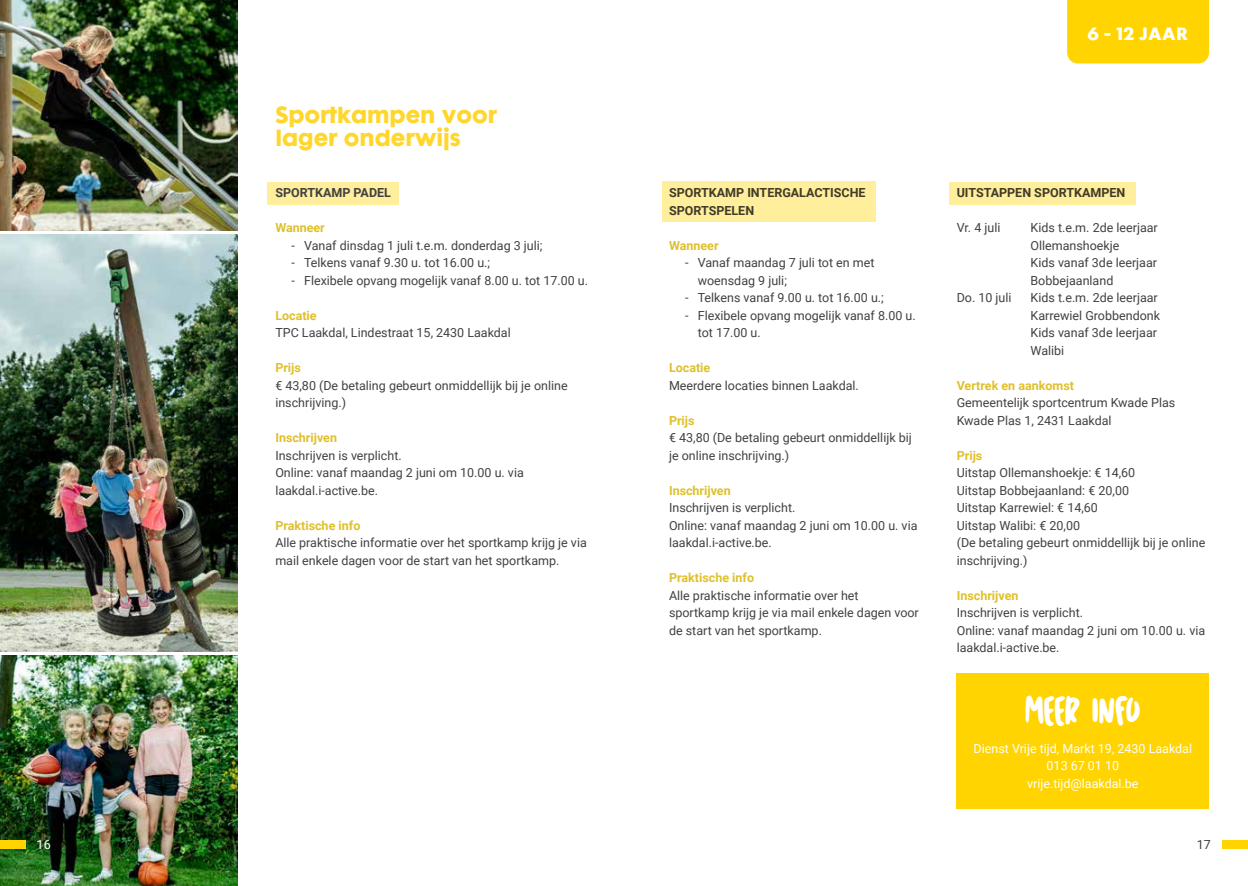
<style>
.page{position:relative;width:1248px;height:886px;background:#fff}
.page>*{position:absolute;margin:0;border:0;box-sizing:border-box;transform-origin:0 0}
.t1{font:21.25px/23.8px "Futura Maxi CG Bold";color:#ffd72c}
.t2{font:18.75px "Cartoon Marker";letter-spacing:-.075em;color:#fff}
.t3{font:16.25px "Futura Maxi CG Bold";letter-spacing:.015em;color:#fff}
.t4{font:12.5px/17.5px "Roboto";color:#414042}
.t5{font:700 12.5px "Roboto";color:#dfc02b}
.t6{font:700 12.5px/17.5px "Roboto";color:#414042}
.t7{font:12.5px/17.5px "Roboto";color:#fff;text-align:center}
</style>
<div class="page">
<img style="left:0;top:655px;width:237px;height:231px">
<div style="left:0;top:840px;width:25px;height:9px;background:#ffd400"></div>
<div style="left:1222px;top:840px;width:25px;height:9px;background:#ffd400"></div>
<div style="left:1067px;top:0;width:141px;height:63px;background:#ffd400"></div>
<img style="left:0;top:0;width:237px;height:231px">
<img style="left:0;top:234px;width:237px;height:418px">
<div style="left:267px;top:182px;width:131px;height:22px;background:#ffee9c"></div>
<div style="left:661px;top:182px;width:214px;height:40px;background:#ffee9c"></div>
<div style="left:949px;top:182px;width:186px;height:22px;background:#ffee9c"></div>
<div style="left:956px;top:673px;width:252px;height:136px;background:#ffd400"></div>
<h1 class="t1" style="left:275px;top:103px;width:223px">Sportkampen voor lager onderwijs</h1>
<p class="t6" style="left:275px;top:184px;width:117px">SPORTKAMP PADEL</p>
<p class="t5" style="left:275px;top:219px;width:51px">Wanneer</p>
<p class="t4" style="left:291px;top:236px;width:252px">- Vanaf dinsdag 1 juli t.e.m. donderdag 3 juli;</p>
<p class="t4" style="left:291px;top:254px;width:200px">- Telkens vanaf 9.30 u. tot 16.00 u.;</p>
<p class="t4" style="left:291px;top:271px;width:298px">- Flexibele opvang mogelijk vanaf 8.00 u. tot 17.00 u.</p>
<p class="t5" style="left:275px;top:306px;width:43px">Locatie</p>
<p class="t4" style="left:275px;top:324px;width:237px">TPC Laakdal, Lindestraat 15, 2430 Laakdal</p>
<p class="t5" style="left:275px;top:359px;width:27px">Prijs</p>
<p class="t4" style="left:275px;top:376px;width:294px">€ 43,80 (De betaling gebeurt onmiddellijk bij je online inschrijving.)</p>
<p class="t5" style="left:275px;top:429px;width:63px">Inschrijven</p>
<p class="t4" style="left:275px;top:446px;width:250px">Inschrijven is verplicht.<br>Online: vanaf maandag 2 juni om 10.00 u. via laakdal.i-active.be.</p>
<p class="t5" style="left:275px;top:516px;width:87px">Praktische info</p>
<p class="t4" style="left:275px;top:534px;width:313px">Alle praktische informatie over het sportkamp krijg je via mail enkele dagen voor de start van het sportkamp.</p>
<h3 class="t3" style="left:1087px;top:24px;width:102px">6 - 12 JAAR</h3>
<p class="t6" style="left:669px;top:184px;width:198px">SPORTKAMP INTERGALACTISCHE<br>SPORTSPELEN</p>
<p class="t5" style="left:669px;top:236px;width:51px">Wanneer</p>
<p class="t4" style="left:697px;top:254px;width:178px;text-indent:-12px">- Vanaf maandag 7 juli tot en met woensdag 9 juli;</p>
<p class="t4" style="left:685px;top:289px;width:200px">- Telkens vanaf 9.00 u. tot 16.00 u.;</p>
<p class="t4" style="left:697px;top:306px;width:219px;text-indent:-12px">- Flexibele opvang mogelijk vanaf 8.00 u. tot 17.00 u.</p>
<p class="t5" style="left:669px;top:359px;width:43px">Locatie</p>
<p class="t4" style="left:669px;top:376px;width:191px">Meerdere locaties binnen Laakdal.</p>
<p class="t5" style="left:669px;top:411px;width:27px">Prijs</p>
<p class="t4" style="left:669px;top:429px;width:244px">€ 43,80 (De betaling gebeurt onmiddellijk bij je online inschrijving.)</p>
<p class="t5" style="left:669px;top:481px;width:63px">Inschrijven</p>
<p class="t4" style="left:669px;top:499px;width:250px">Inschrijven is verplicht.<br>Online: vanaf maandag 2 juni om 10.00 u. via laakdal.i-active.be.</p>
<p class="t5" style="left:669px;top:569px;width:87px">Praktische info</p>
<p class="t4" style="left:669px;top:586px;width:251px">Alle praktische informatie over het sportkamp krijg je via mail enkele dagen voor de start van het sportkamp.</p>
<p class="t6" style="left:956px;top:184px;width:170px">UITSTAPPEN SPORTKAMPEN</p>
<p class="t4" style="left:956px;top:219px;width:45px">Vr. 4 juli</p>
<p class="t4" style="left:1030px;top:219px;width:129px">Kids t.e.m. 2de leerjaar<br>Ollemanshoekje<br>Kids vanaf 3de leerjaar<br>Bobbejaanland</p>
<p class="t4" style="left:956px;top:289px;width:56px">Do. 10 juli</p>
<p class="t4" style="left:1030px;top:289px;width:131px">Kids t.e.m. 2de leerjaar<br>Karrewiel Grobbendonk<br>Kids vanaf 3de leerjaar<br>Walibi</p>
<p class="t5" style="left:956px;top:376px;width:119px">Vertrek en aankomst</p>
<p class="t4" style="left:956px;top:394px;width:220px">Gemeentelijk sportcentrum Kwade Plas<br>Kwade Plas 1, 2431 Laakdal</p>
<p class="t5" style="left:956px;top:446px;width:27px">Prijs</p>
<p class="t4" style="left:956px;top:464px;width:250px">Uitstap Ollemanshoekje: € 14,60<br>Uitstap Bobbejaanland: € 20,00<br>Uitstap Karrewiel: € 14,60<br>Uitstap Walibi: € 20,00<br>(De betaling gebeurt onmiddellijk bij je online inschrijving.)</p>
<p class="t5" style="left:956px;top:586px;width:63px">Inschrijven</p>
<p class="t4" style="left:956px;top:604px;width:250px">Inschrijven is verplicht.<br>Online: vanaf maandag 2 juni om 10.00 u. via laakdal.i-active.be.</p>
<h2 class="t2" style="left:1024px;top:700px;width:118px">MEER INFO</h2>
<p class="t7" style="left:973px;top:739px;width:220px">Dienst Vrije tijd, Markt 19, 2430 Laakdal<br>013 67 01 10<br>vrije.tijd@laakdal.be</p>
<p class="t7" style="left:37px;top:835px;width:16px">16</p>
<p class="t4" style="left:1196px;top:835px;width:16px">17</p>
</div>
